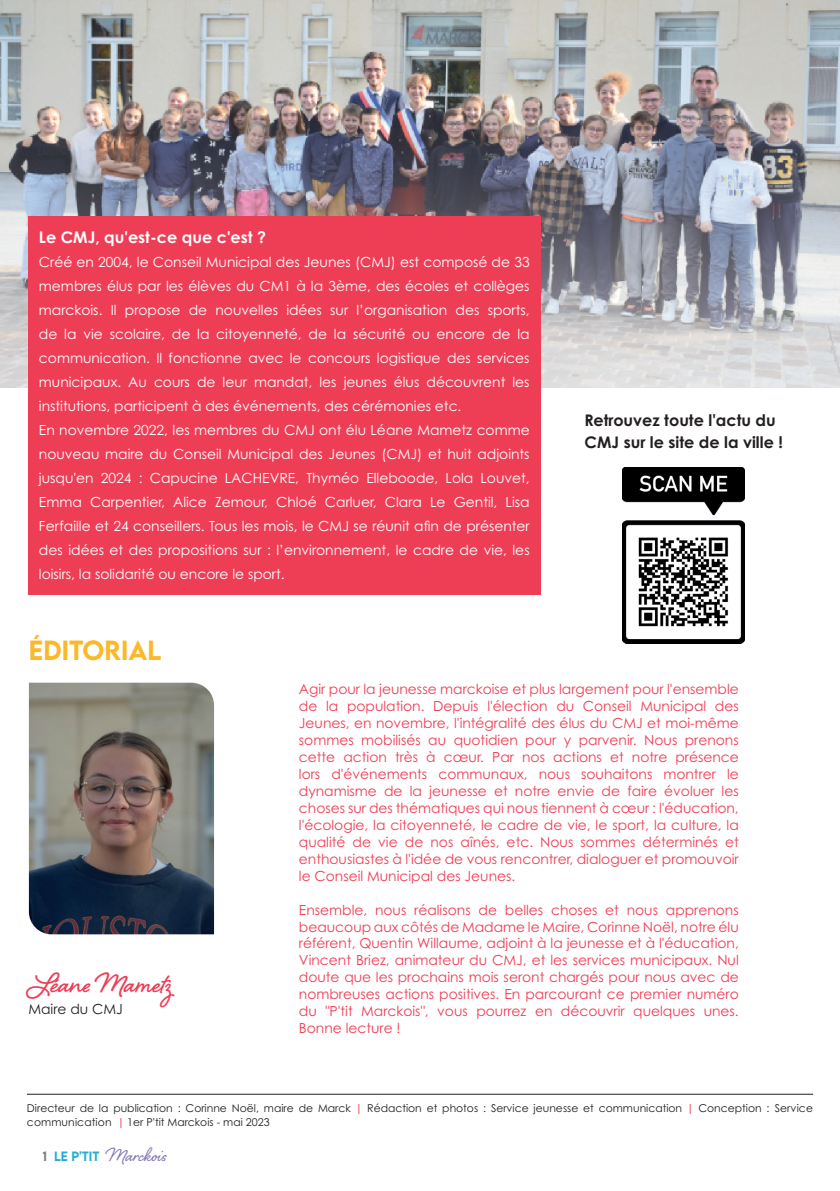
<style>
.page{position:relative;width:840px;height:1191px;background:#fff}
.page>*{position:absolute;margin:0;border:0;box-sizing:border-box;transform-origin:0 0}
.t1{font:700 36px "Shelby";letter-spacing:-.005em;color:#ee3d56}
.t2{font:24.6px "Shelby";color:#8476b6}
.t3{font:500 24.6px "LEMONMILK";color:#fcb828}
.t4{font:700 16px/22px "Century Gothic Pro";color:#231f20}
.t5{font:700 16px "Century Gothic Pro";color:#fff}
.t6{font:13.8px/17px "Century Gothic Pro";color:#ee3e56;text-align:justify}
.t7{font:13.8px/24px "Century Gothic Pro";color:#fff}
.t8{font:13.8px "Century Gothic Pro";color:#231f20}
.t9{font:10.8px/13.8px "Century Gothic Pro";color:#231f20}
.s1{font-weight:700;color:#ee3d56}
.s2{font-family:"LEMONMILK";font-weight:500;font-size:12px;color:#7d8082}
.s3{font-family:"LEMONMILK";font-weight:500;font-size:12px;color:#23afd4}
</style>
<div class="page">
<img style="left:29px;top:682px;width:185px;height:252px">
<hr style="left:27px;top:1093px;width:785px;height:1px;background:#231f20">
<img style="left:0;top:0;width:839px;height:388px">
<div style="left:28px;top:216px;width:512px;height:378px;background:#ee3e56"></div>
<img style="left:622px;top:467px;width:122px;height:176px">
<p class="t5" style="left:39px;top:227px;width:228px">Le CMJ, qu'est-ce que c'est ?</p>
<p class="t7" style="left:39px;top:249px;width:492px">Créé en 2004, le Conseil Municipal des Jeunes (CMJ) est composé de 33 membres élus par les élèves du CM1 à la 3ème, des écoles et collèges marckois. Il propose de nouvelles idées sur l’organisation des sports, de la vie scolaire, de la citoyenneté, de la sécurité ou encore de la communication. Il fonctionne avec le concours logistique des services municipaux. Au cours de leur mandat, les jeunes élus découvrent les institutions, participent à des événements, des cérémonies etc.<br>En novembre 2022, les membres du CMJ ont élu Léane Mametz comme nouveau maire du Conseil Municipal des Jeunes (CMJ) et huit adjoints jusqu'en 2024 : Capucine LACHEVRE, Thyméo Elleboode, Lola Louvet, Emma Carpentier, Alice Zemour, Chloé Carluer, Clara Le Gentil, Lisa Ferfaille et 24 conseillers. Tous les mois, le CMJ se réunit afin de présenter des idées et des propositions sur : l’environnement, le cadre de vie, les loisirs, la solidarité ou encore le sport.</p>
<h2 class="t3" style="left:29px;top:634px;width:134px">ÉDiTOriAL</h2>
<p class="t4" style="left:584px;top:409px;width:200px">Retrouvez toute l'actu du<br>CMJ sur le site de la ville !</p>
<h1 class="t1" style="left:28px;top:958px;width:144px">Léane Mametz</h1>
<p class="t8" style="left:28px;top:1000px;width:96px">Maire du CMJ</p>
<p class="t6" style="left:299px;top:681px;width:441px">Agir pour la jeunesse marckoise et plus largement pour l'ensemble de la population. Depuis l'élection du Conseil Municipal des Jeunes, en novembre, l'intégralité des élus du CMJ et moi-même sommes mobilisés au quotidien pour y parvenir. Nous prenons cette action très à cœur. Par nos actions et notre présence lors d'événements communaux, nous souhaitons montrer le dynamisme de la jeunesse et notre envie de faire évoluer les choses sur des thématiques qui nous tiennent à cœur : l'éducation, l'écologie, la citoyenneté, le cadre de vie, le sport, la culture, la qualité de vie de nos aînés, etc. Nous sommes déterminés et enthousiastes à l'idée de vous rencontrer, dialoguer et promouvoir le Conseil Municipal des Jeunes.</p>
<p class="t6" style="left:299px;top:901px;width:441px">Ensemble, nous réalisons de belles choses et nous apprenons beaucoup aux côtés de Madame le Maire, Corinne Noël, notre élu référent, Quentin Willaume, adjoint à la jeunesse et à l'éducation, Vincent Briez, animateur du CMJ, et les services municipaux. Nul doute que les prochains mois seront chargés pour nous avec de nombreuses actions positives. En parcourant ce premier numéro du "P'tit Marckois", vous pourrez en découvrir quelques unes.<br>Bonne lecture !</p>
<p class="t9" style="left:27px;top:1101px;width:787px">Directeur de la publication : Corinne Noël, maire de Marck <span class="s1">|</span> Rédaction et photos : Service jeunesse et communication <span class="s1">|</span> Conception : Service communication <span class="s1">|</span> 1er P'tit Marckois - mai 2023</p>
<h2 class="t2" style="left:43px;top:1138px;width:125px"><span class="s2">1</span> <span class="s3">LE P'TiT</span> Marckois</h2>
</div>
